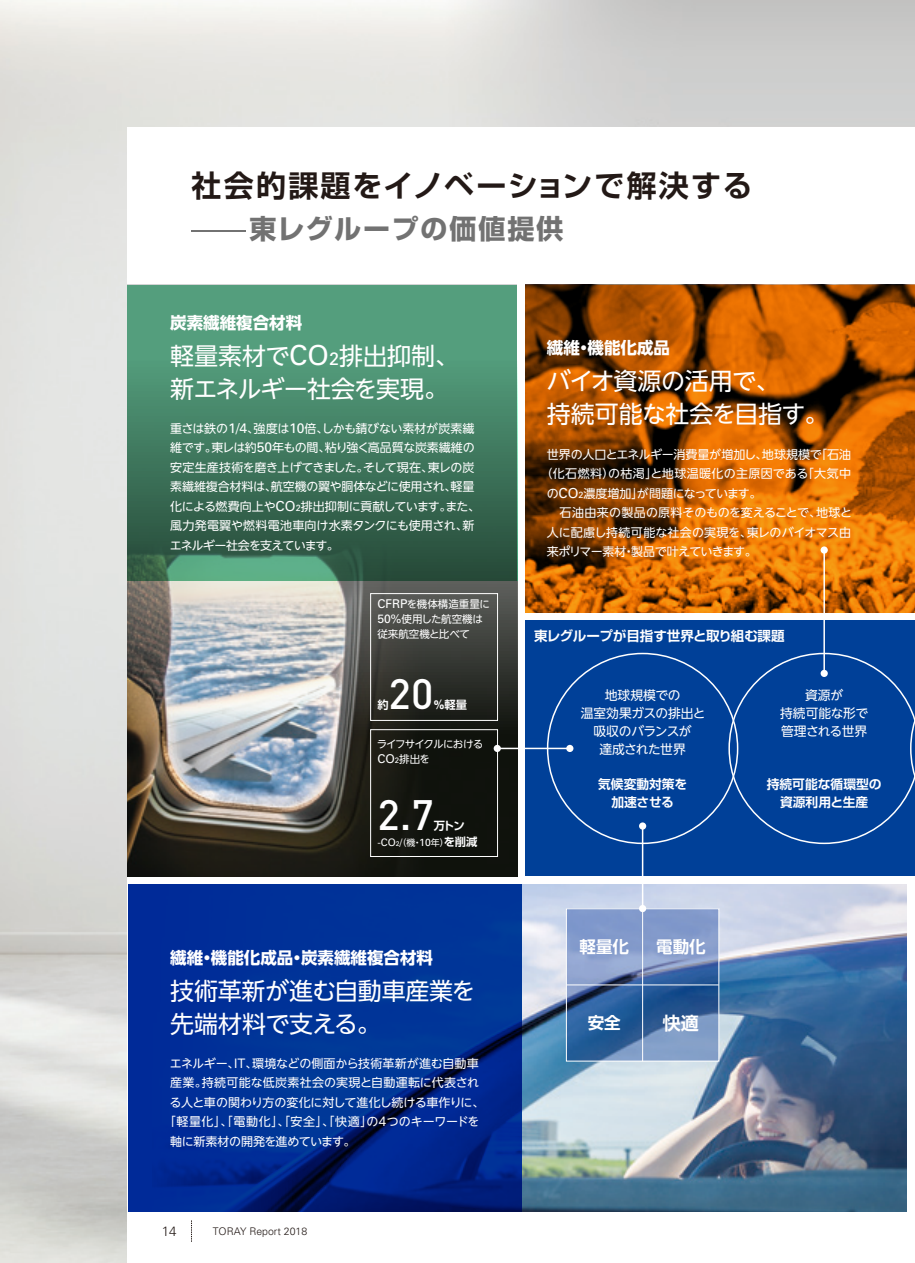
<style>
.page{position:relative;width:915px;height:1263px;background:#fff}
.page>*{position:absolute;margin:0;border:0;box-sizing:border-box;transform-origin:0 0}
.t1{font:500 42px "DIN";color:#fff}
.t2{font:700 30px "Shin Go Pro De";letter-spacing:.07em;color:#231916}
.t3{font:700 27px "Shin Go Pro";letter-spacing:.065em;color:#727272}
.t4{font:24px/33px "UD Shin Go NT Pro";letter-spacing:-.015em;color:#fff}
.t5{font:700 18px "Shin Go Pro De";color:#fff}
.t6{font:700 16.5px "UD Shin Go NT Pro";color:#fff}
.t7{font:700 16.5px "Shin Go Pro De";color:#fff}
.t8{font:700 13.5px "Shin Go Pro De";letter-spacing:-.015em;color:#fff}
.t9{font:300 13.5px "Univers";color:#231916}
.t10{font:12.75px/18px "UD Shin Go NT Pro";letter-spacing:-.025em;color:#fff;text-align:center}
.t11{font:700 12.75px/18px "Shin Go Pro De";color:#fff;text-align:center}
.t12{font:12px/19.5px "UD Shin Go NT Pro";letter-spacing:-.015em;color:#fff}
.t13{font:12px "UD Shin Go NT Pro";letter-spacing:.035em;color:#fff}
.t14{font:12px "UD Shin Go NT Pro";letter-spacing:.025em;color:#fff}
.t15{font:12px "UD Shin Go NT Pro";letter-spacing:-.045em;color:#fff}
.t16{font:12px "UD Shin Go NT Pro";letter-spacing:-.06em;color:#fff}
.t17{font:12px "UD Shin Go NT Pro";letter-spacing:-.035em;color:#fff}
.t18{font:700 11.25px "Shin Go Pro De";letter-spacing:-.025em;color:#fff}
.t19{font:10.5px/15px "UD Shin Go NT Pro";color:#fff}
.t20{font:10.5px/15px "UD Shin Go NT Pro";letter-spacing:-.08em;color:#fff}
.t21{font:300 10.5px "Univers";color:#231916}
.t22{font:10.35px "Univers";color:#fff}
.s1{font-weight:300;font-stretch:expanded}
.s2{font-family:"Univers";font-size:27.6px}
.s3{font-family:"Univers";font-size:18px}
.s4{font-family:"Univers";font-size:13.8px}
.s5{font-family:"Univers";font-size:9px}
.s6{font-family:"Univers";font-size:12.15px}
.s7{font-family:"Univers";font-size:12.3px}
.s8{font-family:"Univers";font-size:7.8px}
.s9{font-family:"Univers";font-weight:400;font-size:10.35px}
.s10{font-family:"UD Shin Go NT Pro";font-weight:400;font-size:9px}
.s11{font-size:6.75px}
.s12{font-family:"UD Shin Go NT Pro";font-size:9px}
</style>
<div class="page">
<img style="left:0;top:0;width:914px;height:1263px">
<div style="left:128px;top:128px;width:786px;height:1135px;background:#fff"></div>
<img style="left:128px;top:580px;width:389px;height:296px">
<div style="left:525px;top:621px;width:389px;height:255px;background:#004098"></div>
<img style="left:521px;top:884px;width:385px;height:328px">
<svg style="left:191px;top:1220px;width:1px;height:22px"></svg>
<div style="left:370px;top:593px;width:127px;height:128px;border:1px solid #fff"></div>
<div style="left:370px;top:729px;width:127px;height:128px;border:1px solid #fff"></div>
<svg style="left:128px;top:285px;width:389px;height:295px;background:#448165"></svg>
<svg style="left:128px;top:884px;width:393px;height:328px;background:#002c90"></svg>
<svg style="left:525px;top:285px;width:389px;height:327px;background:#a95302"></svg>
<svg style="left:728px;top:653px;width:186px;height:191px"></svg>
<hr style="left:497px;top:748px;width:72px;height:1px;background:#fff">
<div style="left:493px;top:745px;width:7px;height:7px;background:#fff;border-radius:50%"></div>
<div style="left:566px;top:745px;width:7px;height:7px;background:#fff;border-radius:50%"></div>
<svg style="left:568px;top:910px;width:149px;height:149px;background:#5e80b3"></svg>
<div style="left:566px;top:908px;width:153px;height:153px;border:1px solid #fff"></div>
<hr style="left:641px;top:826px;width:2px;height:82px;background:#fff">
<svg style="left:638px;top:822px;width:8px;height:8px"></svg>
<div style="left:638px;top:905px;width:8px;height:7px;background:#fff;border-radius:50%"></div>
<hr style="left:823px;top:550px;width:1px;height:123px;background:#fff">
<div style="left:820px;top:546px;width:7px;height:8px;background:#fff;border-radius:50%"></div>
<div style="left:820px;top:670px;width:7px;height:7px;background:#fff;border-radius:50%"></div>
<hr style="left:566px;top:984px;width:152px;height:1px;background:#fff">
<hr style="left:642px;top:908px;width:1px;height:153px;background:#fff">
<h2 class="t2" style="left:191px;top:160px;width:562px">社会的課題をイノベーションで解決する</h2>
<h3 class="t3" style="left:191px;top:207px;width:373px"><span class="s1">—</span>東レグループの価値提供</h3>
<h3 class="t6" style="left:170px;top:309px;width:133px">炭素繊維複合材料</h3>
<h3 class="t4" style="left:170px;top:338px;width:290px">軽量素材で<span class="s2">CO</span><span class="s3">2</span>排出抑制、新エネルギー社会を実現。</h3>
<p class="t12" style="left:170px;top:418px;width:312px">重さは鉄の<span class="s4">1/4</span>、強度は<span class="s4">10</span>倍、しかも錆びない素材が炭素繊維です。東レは約<span class="s4">50</span>年もの間、粘り強く高品質な炭素繊維の安定生産技術を磨き上げてきました。そして現在、東レの炭素繊維複合材料は、航空機の翼や胴体などに使用され、軽量化による燃費向上や<span class="s4">CO</span><span class="s5">2</span>排出抑制に貢献しています。また、風力発電翼や燃料電池車向け水素タンクにも使用され、新エネルギー社会を支えています。</p>
<p class="t19" style="left:377px;top:596px;width:114px"><span class="s6">CFRP</span>を機体構造重量に<br><span class="s6">50%</span>使用した航空機は従来航空機と比べて</p>
<h1 class="t1" style="left:388px;top:667px;width:46px">20</h1>
<p class="t18" style="left:377px;top:696px;width:13px">約</p>
<p class="t18" style="left:433px;top:696px;width:35px"><span class="s7">%</span>軽量</p>
<p class="t20" style="left:377px;top:736px;width:108px">ライフサイクルにおける<br><span class="s6">CO</span><span class="s8">2</span>排出を</p>
<h1 class="t1" style="left:377px;top:788px;width:58px">2.7</h1>
<p class="t18" style="left:433px;top:816px;width:32px">万トン</p>
<p class="t22" style="left:399px;top:837px;width:4px">/</p>
<p class="t18" style="left:419px;top:833px;width:60px"><span class="s9">10</span><span class="s10">年）</span>を削減</p>
<p class="t22" style="left:377px;top:837px;width:46px">-CO<span class="s11">2</span><span class="s12">（機・</span></p>
<h3 class="t6" style="left:170px;top:944px;width:264px">繊維・機能化成品・炭素繊維複合材料</h3>
<h3 class="t4" style="left:170px;top:973px;width:307px">技術革新が進む自動車産業を先端材料で支える。</h3>
<p class="t12" style="left:170px;top:1053px;width:310px">エネルギー、ＩＴ、環境などの側面から技術革新が進む自動車</p>
<p class="t14" style="left:170px;top:1073px;width:310px">産業。持続可能な低炭素社会の実現と自動運転に代表され</p>
<p class="t12" style="left:169px;top:1092px;width:316px">る人と車の関わり方の変化に対して進化し続ける車作りに、</p>
<p class="t12" style="left:164px;top:1112px;width:317px">「軽量化」、「電動化」、「安全」、「快適」の４つのキーワードを</p>
<p class="t17" style="left:170px;top:1132px;width:187px">軸に新素材の開発を進めています。</p>
<p class="t9" style="left:162px;top:1223px;width:17px">14</p>
<p class="t21" style="left:213px;top:1225px;width:96px">TORAY Report 2018</p>
<h3 class="t6" style="left:546px;top:334px;width:125px">繊維・機能化成品</h3>
<h3 class="t4" style="left:546px;top:364px;width:283px">バイオ資源の活用で、<br>持続可能な社会を目指す。</h3>
<p class="t12" style="left:546px;top:444px;width:306px">世界の人口とエネルギー消費量が増加し、地球規模で「石油</p>
<p class="t13" style="left:540px;top:464px;width:312px">（化石燃料）の枯渇」と地球温暖化の主原因である「大気中</p>
<p class="t15" style="left:546px;top:483px;width:216px">の<span class="s4">CO</span><span class="s5">2</span>濃度増加」が問題になっています。</p>
<p class="t12" style="left:559px;top:502px;width:294px">石油由来の製品の原料そのものを変えることで、地球と</p>
<p class="t12" style="left:546px;top:522px;width:306px">人に配慮し持続可能な社会の実現を、東レのバイオマス由</p>
<p class="t16" style="left:546px;top:542px;width:211px">来ポリマー素材・製品で叶えていきます。</p>
<p class="t8" style="left:534px;top:625px;width:252px">東レグループが目指す世界と取り組む課題</p>
<p class="t10" style="left:580px;top:686px;width:126px">地球規模での<br>温室効果ガスの排出と吸収のバランスが<br>達成された世界</p>
<p class="t11" style="left:598px;top:774px;width:91px">気候変動対策を加速させる</p>
<h3 class="t7" style="left:579px;top:933px;width:51px">軽量化</h3>
<h3 class="t7" style="left:587px;top:1010px;width:34px">安全</h3>
<h3 class="t7" style="left:656px;top:933px;width:51px">電動化</h3>
<h3 class="t5" style="left:662px;top:1008px;width:37px">快適</h3>
<p class="t10" style="left:780px;top:686px;width:90px">資源が<br>持続可能な形で管理される世界</p>
<p class="t11" style="left:766px;top:774px;width:116px">持続可能な循環型の資源利用と生産</p>
</div>
